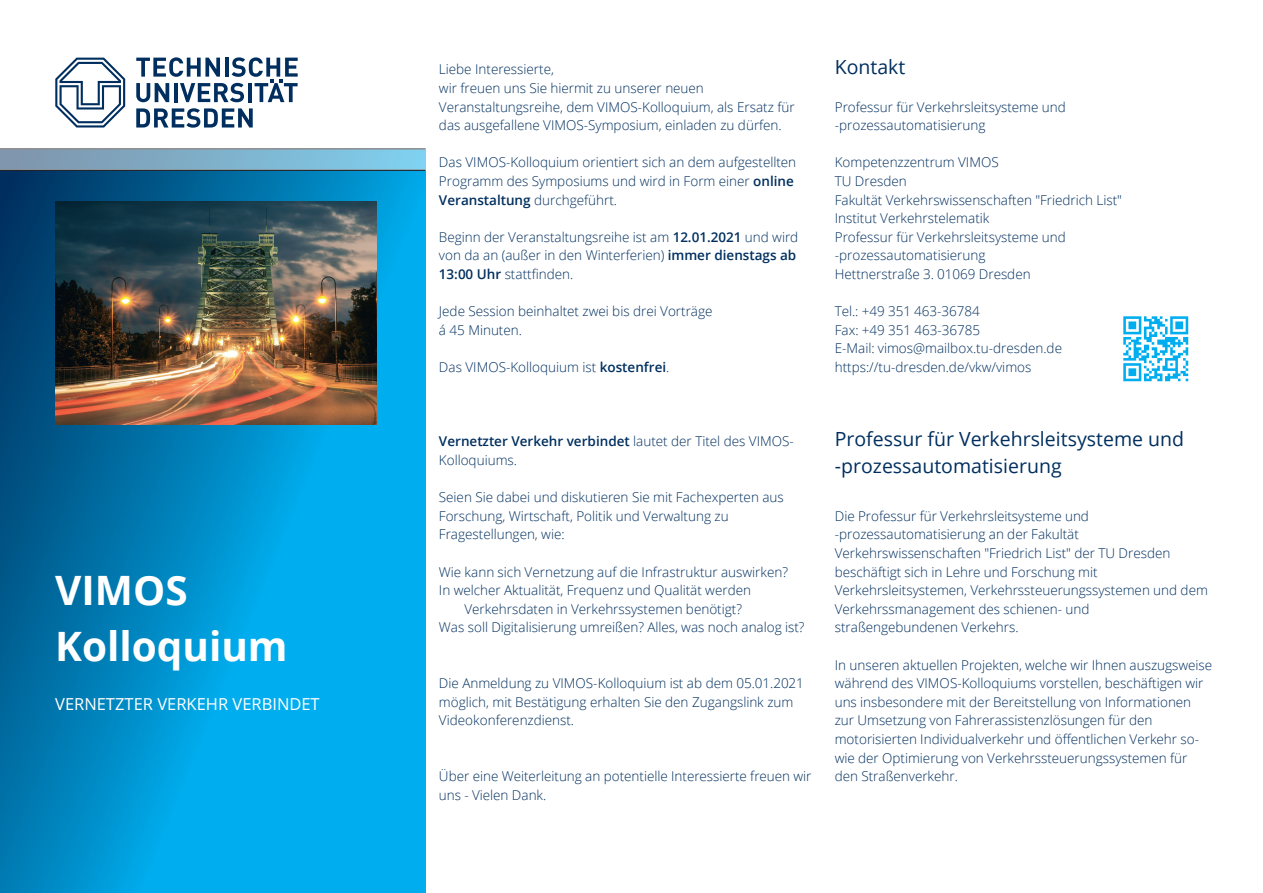
<style>
.page{position:relative;width:1263px;height:893px;background:#fff}
.page>*{position:absolute;margin:0;border:0;box-sizing:border-box;transform-origin:0 0}
.t1{font:700 40.5px/55.2px "Open Sans";color:#fff}
.t2{font:19.5px/26.5px "Open Sans";color:#002f5f}
.t3{font:16.5px "Open Sans";color:#fff}
.t4{font:300 13.5px/18.6px "Open Sans";color:#002f5f}
.s1{font-weight:600}
</style>
<div class="page">
<svg style="left:0;top:171px;width:425px;height:722px;background:#008fca"></svg>
<img style="left:55px;top:201px;width:321px;height:223px">
<img style="left:1123px;top:316px;width:66px;height:66px">
<svg style="left:136px;top:108px;width:117px;height:20px"></svg>
<svg style="left:136px;top:57px;width:162px;height:45px"></svg>
<svg style="left:55px;top:58px;width:70px;height:70px"></svg>
<hr style="left:0;top:170px;width:425px;height:1px;background:#231f20">
<div style="left:0;top:149px;width:425px;height:21px;background:#fff;opacity:.5"></div>
<h1 class="t1" style="left:55px;top:562px;width:234px">VIMOS<br>Kolloquium</h1>
<p class="t3" style="left:55px;top:692px;width:266px">VERNETZTER VERKEHR VERBINDET</p>
<p class="t4" style="left:439px;top:60px;width:357px">Liebe Interessierte,<br>wir freuen uns Sie hiermit zu unserer neuen Veranstaltungsreihe, dem VIMOS-Kolloquium, als Ersatz für das ausgefallene VIMOS-Symposium, einladen zu dürfen.</p>
<p class="t4" style="left:439px;top:153px;width:359px">Das VIMOS-Kolloquium orientiert sich an dem aufgestellten<br>Programm des Symposiums und wird in Form einer <span class="s1">online<br>Veranstaltung</span> durchgeführt.</p>
<p class="t4" style="left:439px;top:227px;width:361px">Beginn der Veranstaltungsreihe ist am <span class="s1">12.01.2021</span> und wird von da an (außer in den Winterferien) <span class="s1">immer dienstags ab<br>13:00 Uhr</span> stattfinden.</p>
<p class="t4" style="left:439px;top:302px;width:275px">Jede Session beinhaltet zwei bis drei Vorträge á 45 Minuten.</p>
<p class="t4" style="left:439px;top:357px;width:232px">Das VIMOS-Kolloquium ist <span class="s1">kostenfrei</span>.</p>
<p class="t4" style="left:439px;top:432px;width:356px"><span class="s1">Vernetzter Verkehr verbindet</span> lautet der Titel des VIMOS-<br>Kolloquiums.</p>
<p class="t4" style="left:439px;top:488px;width:346px">Seien Sie dabei und diskutieren Sie mit Fachexperten aus<br>Forschung, Wirtschaft, Politik und Verwaltung zu<br>Fragestellungen, wie:</p>
<p class="t4" style="left:439px;top:562px;width:351px">Wie kann sich Vernetzung auf die Infrastruktur auswirken?</p>
<p class="t4" style="left:439px;top:581px;width:314px">In welcher Aktualität, Frequenz und Qualität werden</p>
<p class="t4" style="left:464px;top:599px;width:279px">Verkehrsdaten in Verkehrssystemen benötigt?</p>
<p class="t4" style="left:439px;top:618px;width:367px">Was soll Digitalisierung umreißen? Alles, was noch analog ist?</p>
<p class="t4" style="left:439px;top:674px;width:366px">Die Anmeldung zu VIMOS-Kolloquium ist ab dem 05.01.2021 möglich, mit Bestätigung erhalten Sie den Zugangslink zum<br>Videokonferenzdienst.</p>
<p class="t4" style="left:439px;top:767px;width:374px">Über eine Weiterleitung an potentielle Interessierte freuen wir uns - Vielen Dank.</p>
<h2 class="t2" style="left:835px;top:54px;width:72px">Kontakt</h2>
<p class="t4" style="left:835px;top:97px;width:232px">Professur für Verkehrsleitsysteme und -prozessautomatisierung</p>
<p class="t4" style="left:835px;top:153px;width:289px">Kompetenzzentrum VIMOS<br>TU Dresden<br>Fakultät Verkehrswissenschaften "Friedrich List"<br>Institut Verkehrstelematik<br>Professur für Verkehrsleitsysteme und -prozessautomatisierung<br>Hettnerstraße 3. 01069 Dresden</p>
<p class="t4" style="left:835px;top:302px;width:229px">Tel.: +49 351 463-36784<br>Fax: +49 351 463-36785<br>E-Mail: vimos@mailbox.tu-dresden.de https://tu-dresden.de/vkw/vimos</p>
<h2 class="t2" style="left:835px;top:425px;width:351px">Professur für Verkehrsleitsysteme und -prozessautomatisierung</h2>
<p class="t4" style="left:835px;top:506px;width:375px">Die Professur für Verkehrsleitsysteme und -prozessautomatisierung an der Fakultät Verkehrswissenschaften "Friedrich List" der TU Dresden beschäftigt sich in Lehre und Forschung mit Verkehrsleitsystemen, Verkehrssteuerungssystemen und dem Verkehrssmanagement des schienen- und straßengebundenen Verkehrs.</p>
<p class="t4" style="left:835px;top:655px;width:379px">In unseren aktuellen Projekten, welche wir Ihnen auszugsweise während des VIMOS-Kolloquiums vorstellen, beschäftigen wir uns insbesondere mit der Bereitstellung von Informationen zur Umsetzung von Fahrerassistenzlösungen für den motorisierten Individualverkehr und öffentlichen Verkehr so&shy;wie der Optimierung von Verkehrssteuerungssystemen für den Straßenverkehr.</p>
</div>
